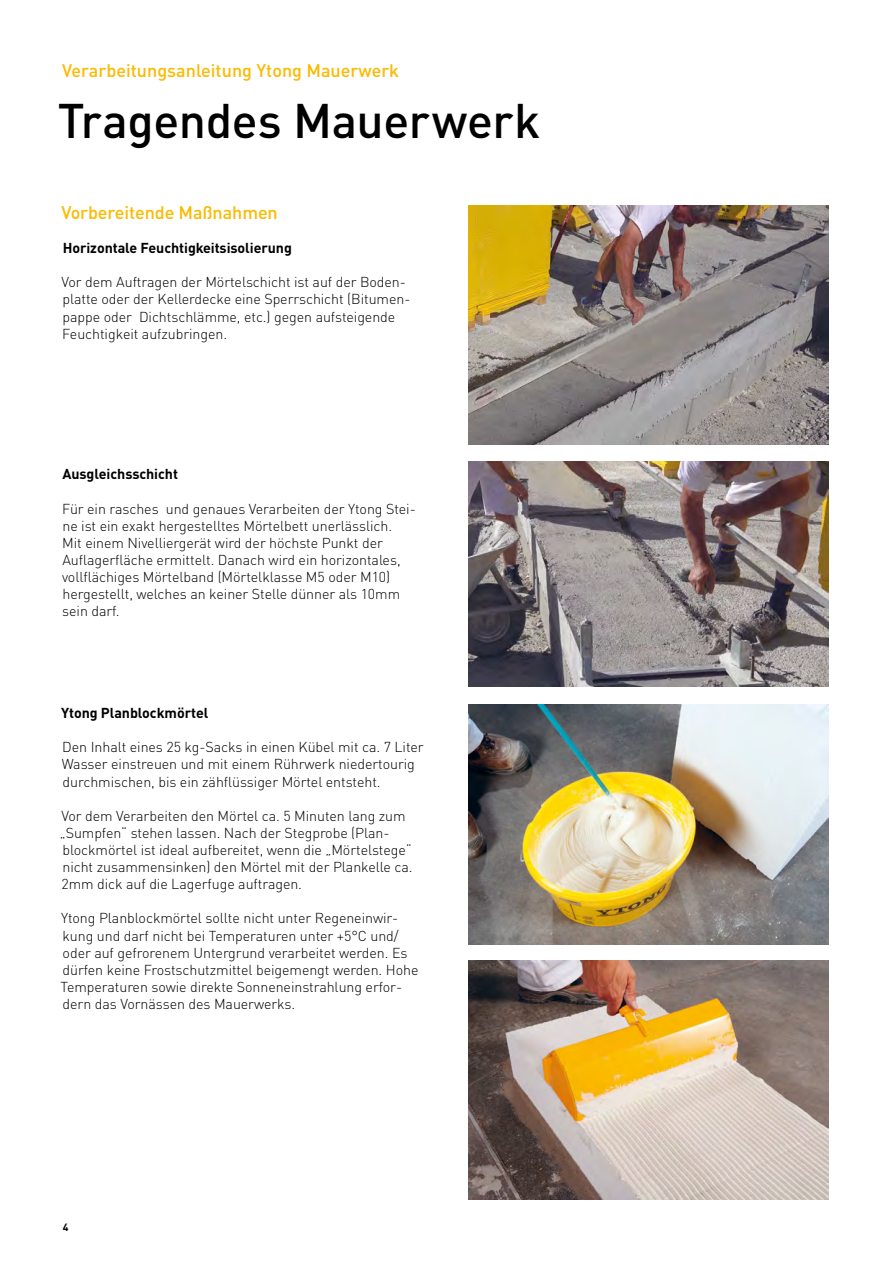
<style>
.page{position:relative;width:893px;height:1263px;background:#fff}
.page>*{position:absolute;margin:0;border:0;box-sizing:border-box;transform-origin:0 0}
.t1{font:500 48px "DIN Pro";letter-spacing:-.01em;color:#000}
.t2{font:500 18px "DIN Pro";color:#fbba00}
.t3{font:300 14.25px/17.1px "DIN Pro";letter-spacing:-.005em;color:#000}
.t4{font:700 14.25px "DIN Pro";letter-spacing:-.005em;color:#000}
.t5{font:700 10.5px "DIN Pro";color:#000}
</style>
<div class="page">
<img style="left:469px;top:205px;width:359px;height:239px">
<img style="left:469px;top:461px;width:360px;height:225px">
<img style="left:469px;top:705px;width:360px;height:239px">
<img style="left:469px;top:960px;width:360px;height:240px">
<p class="t2" style="left:62px;top:58px;width:339px">Verarbeitungsanleitung Ytong Mauerwerk</p>
<h1 class="t1" style="left:58px;top:88px;width:484px">Tragendes Mauerwerk</h1>
<p class="t2" style="left:61px;top:200px;width:218px">Vorbereitende Maßnahmen</p>
<p class="t4" style="left:63px;top:236px;width:231px">Horizontale Feuchtigkeitsisolierung</p>
<p class="t3" style="left:62px;top:273px;width:350px">Vor dem Auftragen der Mörtelschicht ist auf der Boden&shy;platte oder der Kellerdecke eine Sperrschicht (Bitumen&shy;pappe oder Dichtschlämme, etc.) gegen aufsteigende Feuchtigkeit aufzubringen.</p>
<p class="t4" style="left:62px;top:462px;width:117px">Ausgleichsschicht</p>
<p class="t3" style="left:62px;top:499px;width:355px">Für ein rasches und genaues Verarbeiten der Ytong Stei&shy;ne ist ein exakt hergestelltes Mörtelbett unerlässlich.<br>Mit einem Nivelliergerät wird der höchste Punkt der Auflagerfläche ermittelt. Danach wird ein horizontales, vollflächiges Mörtelband (Mörtelklasse M5 oder M10) hergestellt, welches an keiner Stelle dünner als 10mm sein darf.</p>
<p class="t4" style="left:61px;top:701px;width:149px">Ytong Planblockmörtel</p>
<p class="t3" style="left:62px;top:738px;width:363px">Den Inhalt eines 25 kg-Sacks in einen Kübel mit ca. 7 Liter<br>Wasser einstreuen und mit einem Rührwerk niedertourig durchmischen, bis ein zähflüssiger Mörtel entsteht.</p>
<p class="t3" style="left:60px;top:806px;width:353px">Vor dem Verarbeiten den Mörtel ca. 5 Minuten lang zum „Sumpfen“ stehen lassen. Nach der Stegprobe (Plan&shy;blockmörtel ist ideal aufbereitet, wenn die „Mörtelstege“ nicht zusammensinken) den Mörtel mit der Plankelle ca.<br>2mm dick auf die Lagerfuge auftragen.</p>
<p class="t3" style="left:60px;top:909px;width:360px">Ytong Planblockmörtel sollte nicht unter Regeneinwir&shy;kung und darf nicht bei Temperaturen unter +5°C und/ oder auf gefrorenem Untergrund verarbeitet werden. Es dürfen keine Frostschutzmittel beigemengt werden. Hohe Temperaturen sowie direkte Sonneneinstrahlung erfor&shy;dern das Vornässen des Mauerwerks.</p>
<p class="t5" style="left:63px;top:1219px;width:7px">4</p>
</div>
